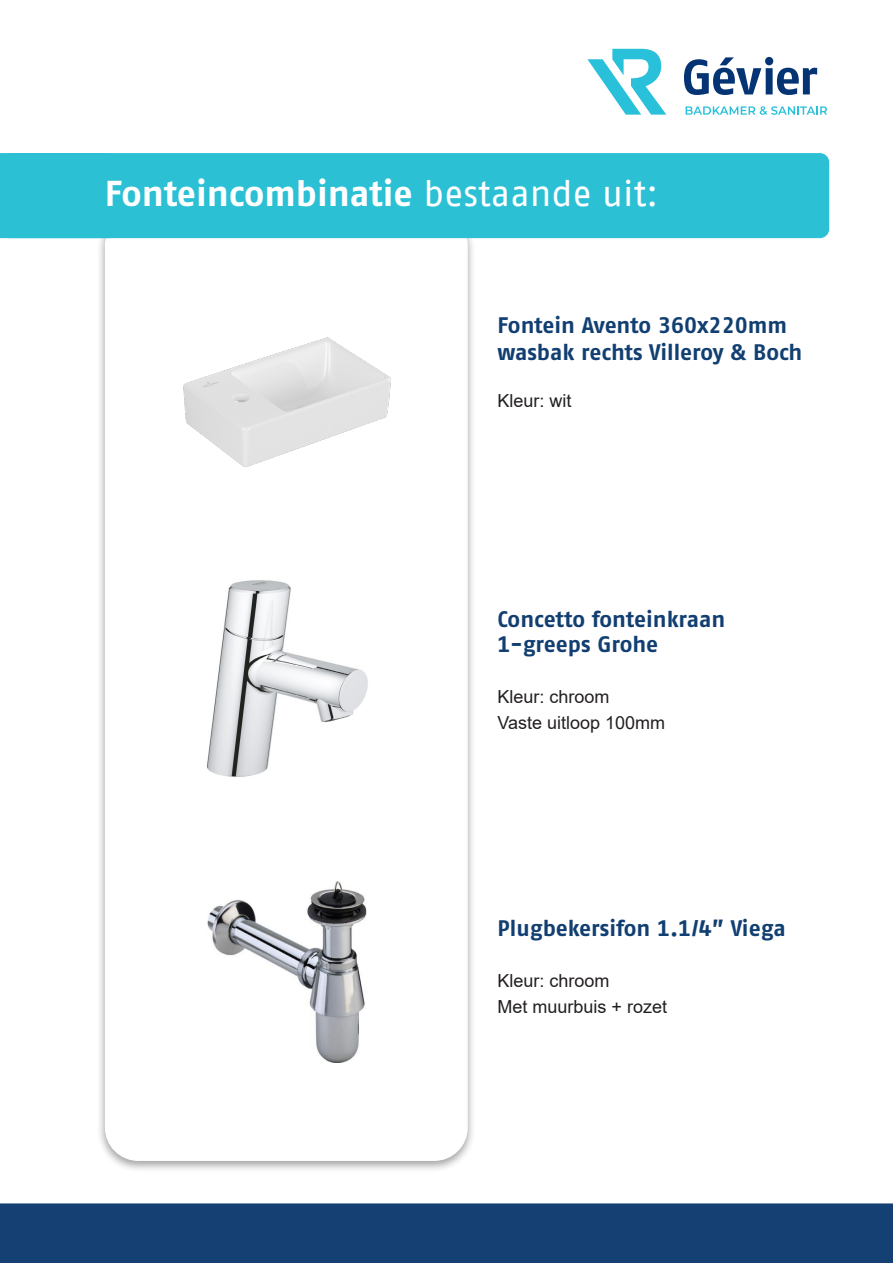
<style>
.page{position:relative;width:893px;height:1263px;background:#fff}
.page>*{position:absolute;margin:0;border:0;box-sizing:border-box;transform-origin:0 0}
.t1{font:36px "Fago No Bold TF";letter-spacing:-.005em;color:#fff}
.t2{font:22.5px/27px "Fago No Bold TF";letter-spacing:-.005em;color:#123f71}
.t3{font:18px "Arial";color:#231f20}
.s1{font-family:"Fago No"}
</style>
<div class="page">
<div style="left:97px;top:209px;width:379px;height:964px;background:#231f20;opacity:.41"></div>
<div style="left:106px;top:213px;width:361px;height:947px;background:#fff;border-radius:33px"></div>
<div style="left:1px;top:154px;width:827px;height:83px;background:#2cc0d5;border-radius:9px"></div>
<div style="left:0;top:153px;width:829px;height:85px;border:2px solid #2cc0d5;border-radius:9px"></div>
<svg style="left:587px;top:49px;width:79px;height:66px"></svg>
<svg style="left:684px;top:57px;width:133px;height:38px"></svg>
<svg style="left:686px;top:106px;width:141px;height:9px"></svg>
<div style="left:1px;top:1204px;width:891px;height:58px;background:#154073"></div>
<div style="left:0;top:1203px;width:893px;height:60px;border:2px solid #154073"></div>
<div style="left:1px;top:154px;width:109px;height:83px;background:#2cc0d5"></div>
<div style="left:0;top:153px;width:111px;height:85px;border:2px solid #2cc0d5"></div>
<svg style="left:0;top:1203px;width:1px;height:60px"></svg>
<img style="left:183px;top:337px;width:208px;height:130px">
<img style="left:207px;top:580px;width:161px;height:197px">
<img style="left:207px;top:881px;width:160px;height:181px">
<p class="t1" style="left:105px;top:172px;width:555px">Fonteincombinatie <span class="s1">bestaande uit:</span></p>
<p class="t2" style="left:497px;top:311px;width:306px">Fontein Avento 360x220mm wasbak rechts Villeroy &amp; Boch</p>
<p class="t3" style="left:497px;top:388px;width:76px">Kleur: wit</p>
<p class="t2" style="left:497px;top:605px;width:229px">Concetto fonteinkraan</p>
<p class="t2" style="left:497px;top:630px;width:162px">1-greeps Grohe</p>
<p class="t3" style="left:497px;top:684px;width:114px">Kleur: chroom</p>
<p class="t3" style="left:497px;top:710px;width:169px">Vaste uitloop 100mm</p>
<p class="t2" style="left:497px;top:915px;width:290px">Plugbekersifon 1.1/4” Viega</p>
<p class="t3" style="left:497px;top:968px;width:114px">Kleur: chroom</p>
<p class="t3" style="left:497px;top:994px;width:171px">Met muurbuis + rozet</p>
</div>
